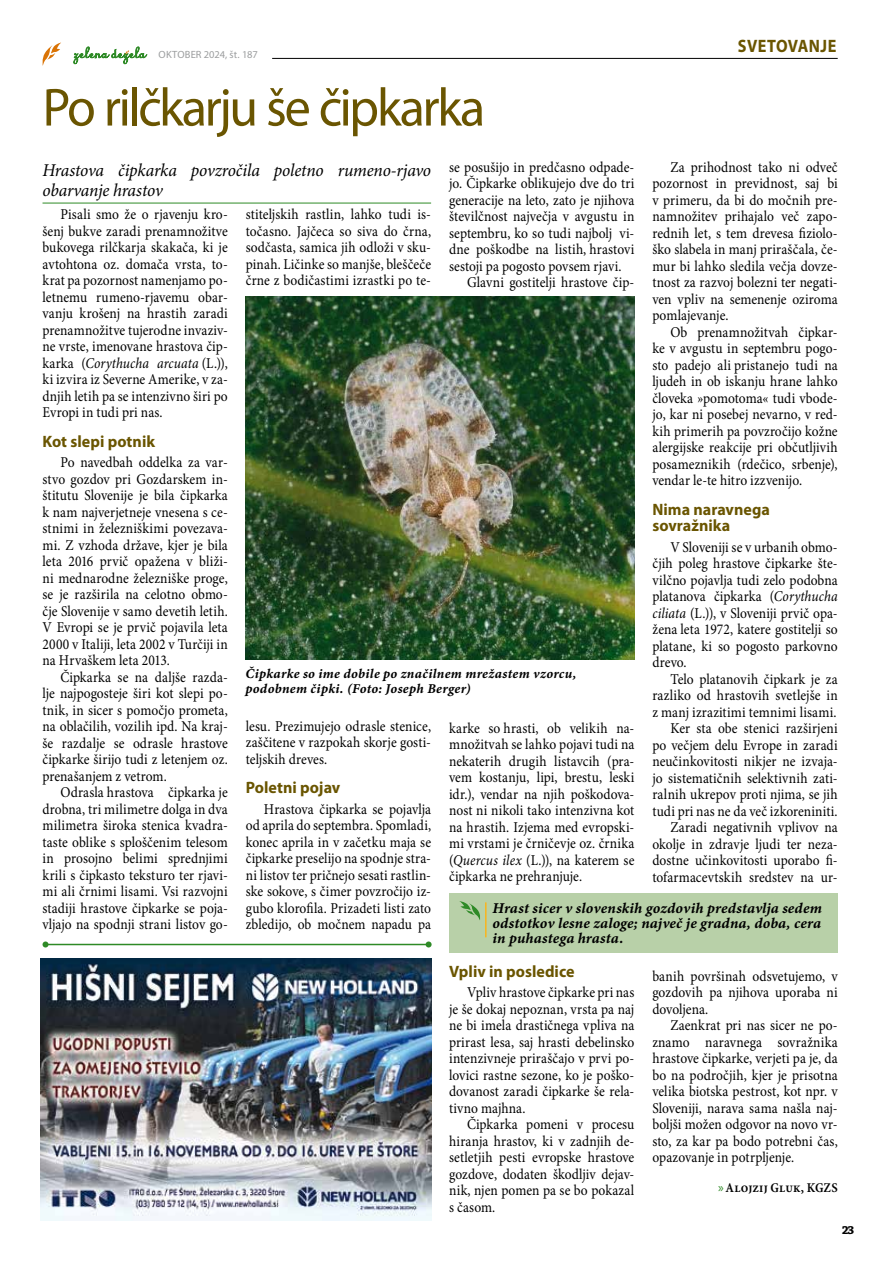
<style>
.page{position:relative;width:893px;height:1263px;background:#fff}
.page>*{position:absolute;margin:0;border:0;box-sizing:border-box;transform-origin:0 0}
.t1{font:54px "Myriad Pro";letter-spacing:-.05em;color:#6a5501}
.t2{font:italic 18px/19.5px "Minion Pro";letter-spacing:-.015em;color:#000}
.t3{font:700 18px "Myriad Pro";letter-spacing:.025em;color:#6a5501;scale:.9 1}
.t4{font:700 16.5px/16.5px "Myriad Pro";color:#6a5501}
.t5{font:15px/16.5px "Minion Pro";letter-spacing:.005em;color:#000;text-align:justify;scale:.9 1}
.t6{font:15px/15px "Minion Pro Bold It Capt";letter-spacing:.01em;color:#000;text-align:justify}
.t7{font:13.5px/15px "Minion Pro Bold It Capt";letter-spacing:.025em;color:#000}
.t8{font:13.5px "Minion Pro Semibold Cn Capt";letter-spacing:.01em;color:#000}
.t9{font:12px "Chaparral Pro Bold Capt";color:#000}
.t10{font:10.5px "Myriad Pro";letter-spacing:.005em;color:#9c9e9f}
.s1{font-style:italic}
.s2{font-family:"Myriad Pro";color:#2e8a26}
</style>
<div class="page">
<hr style="left:43px;top:203px;width:388px;height:1px;background:#2e8a26">
<hr style="left:46px;top:944px;width:383px;height:1px;background:#2e8a26">
<svg style="left:43px;top:941px;width:6px;height:6px"></svg>
<svg style="left:426px;top:941px;width:6px;height:6px"></svg>
<hr style="left:272px;top:58px;width:566px;height:1px;background:#000">
<svg style="left:42px;top:43px;width:19px;height:23px"></svg>
<svg style="left:73px;top:47px;width:74px;height:17px"></svg>
<div style="left:449px;top:893px;width:389px;height:59px;background:#b8d0a8"></div>
<hr style="left:485px;top:902px;width:2px;height:35px;background:#f9b51d">
<svg style="left:459px;top:901px;width:21px;height:19px"></svg>
<img style="left:246px;top:296px;width:389px;height:364px">
<img style="left:40px;top:958px;width:391px;height:262px">
<p class="t10" style="left:159px;top:48px;width:101px">OKTOBER 2024, št. 187</p>
<p class="t3" style="left:738px;top:34px;width:111px">SVETOVANJE</p>
<h1 class="t1" style="left:43px;top:74px;width:444px">Po rilčkarju še čipkarka</h1>
<p class="t2" style="left:43px;top:161px;width:390px">Hrastova čipkarka povzročila poletno rumeno-rjavo obarvanje hrastov</p>
<p class="t5" style="left:43px;top:206px;width:207px;text-indent:18px">Pisali smo že o rjavenju kro&shy;šenj bukve zaradi prenamnožitve bukovega rilčkarja skakača, ki je avtohtona oz. domača vrsta, to&shy;krat pa pozornost namenjamo po&shy;letnemu rumeno-rjavemu obar&shy;vanju krošenj na hrastih zaradi prenamnožitve tujerodne invaziv&shy;ne vrste, imenovane hrastova čip&shy;karka (<span class="s1">Corythucha arcuata</span> (L.)), ki izvira iz Severne Amerike, v za&shy;dnjih letih pa se intenzivno širi po Evropi in tudi pri nas.</p>
<p class="t4" style="left:43px;top:432px;width:114px">Kot slepi potnik</p>
<p class="t5" style="left:43px;top:454px;width:207px;text-indent:18px">Po navedbah oddelka za var&shy;stvo gozdov pri Gozdarskem in&shy;štitutu Slovenije je bila čipkarka k nam najverjetneje vnesena s ce&shy;stnimi in železniškimi povezava&shy;mi. Z vzhoda države, kjer je bila leta 2016 prvič opažena v bliži&shy;ni mednarodne železniške proge, se je razširila na celotno obmo&shy;čje Slovenije v samo devetih letih.<br>V Evropi se je prvič pojavila leta 2000 v Italiji, leta 2002 v Turčiji in na Hrvaškem leta 2013.</p>
<p class="t5" style="left:43px;top:669px;width:207px;text-indent:18px">Čipkarka se na daljše razda&shy;lje najpogosteje širi kot slepi po&shy;tnik, in sicer s pomočjo prometa, na oblačilih, vozilih ipd. Na kraj&shy;še razdalje se odrasle hrastove čipkarke širijo tudi z letenjem oz. prenašanjem z vetrom.</p>
<p class="t5" style="left:43px;top:784px;width:207px;text-indent:18px">Odrasla hrastova čipkarka je drobna, tri milimetre dolga in dva milimetra široka stenica kvadra&shy;taste oblike s sploščenim telesom in prosojno belimi sprednjimi krili s čipkasto teksturo ter rjavi&shy;mi ali črnimi lisami. Vsi razvojni stadiji hrastove čipkarke se poja&shy;vljajo na spodnji strani listov go-</p>
<p class="t5" style="left:449px;top:159px;width:207px">se posušijo in predčasno odpade-</p>
<p class="t5" style="left:449px;top:175px;width:207px">jo. Čipkarke oblikujejo dve do tri</p>
<p class="t5" style="left:449px;top:192px;width:207px">generacije na leto, zato je njihova</p>
<p class="t5" style="left:449px;top:208px;width:207px">številčnost največja v avgustu in</p>
<p class="t5" style="left:449px;top:225px;width:207px">septembru, ko so tudi najbolj vi-</p>
<p class="t5" style="left:449px;top:241px;width:207px">dne poškodbe na listih, hrastovi</p>
<p class="t5" style="left:449px;top:258px;width:193px">sestoji pa pogosto povsem rjavi.</p>
<p class="t5" style="left:467px;top:274px;width:187px">Glavni gostitelji hrastove čip-</p>
<p class="t5" style="left:652px;top:159px;width:207px;text-indent:18px">Za prihodnost tako ni odveč pozornost in previdnost, saj bi v primeru, da bi do močnih pre&shy;namnožitev prihajalo več zapo&shy;rednih let, s tem drevesa fiziolo&shy;ško slabela in manj priraščala, če&shy;mur bi lahko sledila večja dovze&shy;tnost za razvoj bolezni ter negati&shy;ven vpliv na semenenje oziroma pomlajevanje.</p>
<p class="t5" style="left:652px;top:324px;width:207px;text-indent:18px">Ob prenamnožitvah čipkar&shy;ke v avgustu in septembru pogo&shy;sto padejo ali pristanejo tudi na ljudeh in ob iskanju hrane lahko človeka »pomotoma« tudi vbode&shy;jo, kar ni posebej nevarno, v red&shy;kih primerih pa povzročijo kožne alergijske reakcije pri občutljivih posameznikih (rdečico, srbenje), vendar le-te hitro izzvenijo.</p>
<p class="t4" style="left:652px;top:500px;width:119px">Nima naravnega sovražnika</p>
<p class="t5" style="left:652px;top:539px;width:207px;text-indent:18px">V Sloveniji se v urbanih obmo&shy;čjih poleg hrastove čipkarke šte&shy;vilčno pojavlja tudi zelo podobna platanova čipkarka (<span class="s1">Corythucha ciliata</span> (L.)), v Sloveniji prvič opa&shy;žena leta 1972, katere gostitelji so platane, ki so pogosto parkovno drevo.</p>
<p class="t5" style="left:652px;top:671px;width:207px;text-align:right">Telo platanovih čipkark je za razliko od hrastovih svetlejše in z manj izrazitimi temnimi lisami.<br>Ker sta obe stenici razširjeni<br>po večjem delu Evrope in zaradi neučinkovitosti nikjer ne izvaja&shy;jo sistematičnih selektivnih zati&shy;ralnih ukrepov proti njima, se jih tudi pri nas ne da več izkoreniniti.<br>Zaradi negativnih vplivov na okolje in zdravje ljudi ter neza&shy;dostne učinkovitosti uporabo fi&shy;tofarmacevtskih sredstev na ur-</p>
<p class="t5" style="left:246px;top:206px;width:207px">stiteljskih rastlin, lahko tudi is&shy;točasno. Jajčeca so siva do črna, sodčasta, samica jih odloži v sku&shy;pinah. Ličinke so manjše, bleščeče črne z bodičastimi izrastki po te-</p>
<p class="t7" style="left:246px;top:667px;width:332px">Čipkarke so ime dobile po značilnem mrežastem vzorcu, podobnem čipki. (Foto: Joseph Berger)</p>
<p class="t5" style="left:246px;top:718px;width:207px">lesu. Prezimujejo odrasle stenice, zaščitene v razpokah skorje gosti&shy;teljskih dreves.</p>
<p class="t4" style="left:246px;top:779px;width:96px">Poletni pojav</p>
<p class="t5" style="left:246px;top:801px;width:207px;text-indent:18px">Hrastova čipkarka se pojavlja od aprila do septembra. Spomladi, konec aprila in v začetku maja se čipkarke preselijo na spodnje stra&shy;ni listov ter pričnejo sesati rastlin&shy;ske sokove, s čimer povzročijo iz&shy;gubo klorofila. Prizadeti listi zato zbledijo, ob močnem napadu pa</p>
<p class="t5" style="left:449px;top:720px;width:207px">karke so hrasti, ob velikih na&shy;množitvah se lahko pojavi tudi na nekaterih drugih listavcih (pra&shy;vem kostanju, lipi, brestu, leski idr.), vendar na njih poškodova&shy;nost ni nikoli tako intenzivna kot na hrastih. Izjema med evropski&shy;mi vrstami je črničevje oz. črnika (<span class="s1">Quercus ilex</span> (L.)), na katerem se čipkarka ne prehranjuje.</p>
<p class="t6" style="left:493px;top:902px;width:331px">Hrast sicer v slovenskih gozdovih predstavlja sedem odstotkov lesne zaloge; največ je gradna, doba, cera in puhastega hrasta.</p>
<p class="t4" style="left:449px;top:962px;width:127px">Vpliv in posledice</p>
<p class="t5" style="left:449px;top:984px;width:207px;text-indent:18px">Vpliv hrastove čipkarke pri nas je še dokaj nepoznan, vrsta pa naj ne bi imela drastičnega vpliva na prirast lesa, saj hrasti debelinsko intenzivneje priraščajo v prvi po&shy;lovici rastne sezone, ko je poško&shy;dovanost zaradi čipkarke še rela&shy;tivno majhna.</p>
<p class="t5" style="left:449px;top:1116px;width:207px;text-indent:18px">Čipkarka pomeni v procesu hiranja hrastov, ki v zadnjih de&shy;setletjih pesti evropske hrastove gozdove, dodaten škodljiv dejav&shy;nik, njen pomen pa se bo pokazal s časom.</p>
<p class="t5" style="left:652px;top:968px;width:207px">banih površinah odsvetujemo, v gozdovih pa njihova uporaba ni dovoljena.</p>
<p class="t5" style="left:652px;top:1017px;width:207px;text-indent:18px">Zaenkrat pri nas sicer ne po&shy;znamo naravnega sovražnika hrastove čipkarke, verjeti pa je, da bo na področjih, kjer je prisotna velika biotska pestrost, kot npr. v Sloveniji, narava sama našla naj&shy;boljši možen odgovor na novo vr&shy;sto, za kar pa bodo potrebni čas, opazovanje in potrpljenje.</p>
<p class="t8" style="left:718px;top:1180px;width:121px"><span class="s2">»</span>Alojzij Gluk, KGZS</p>
<p class="t9" style="left:842px;top:1223px;width:14px">23</p>
</div>
